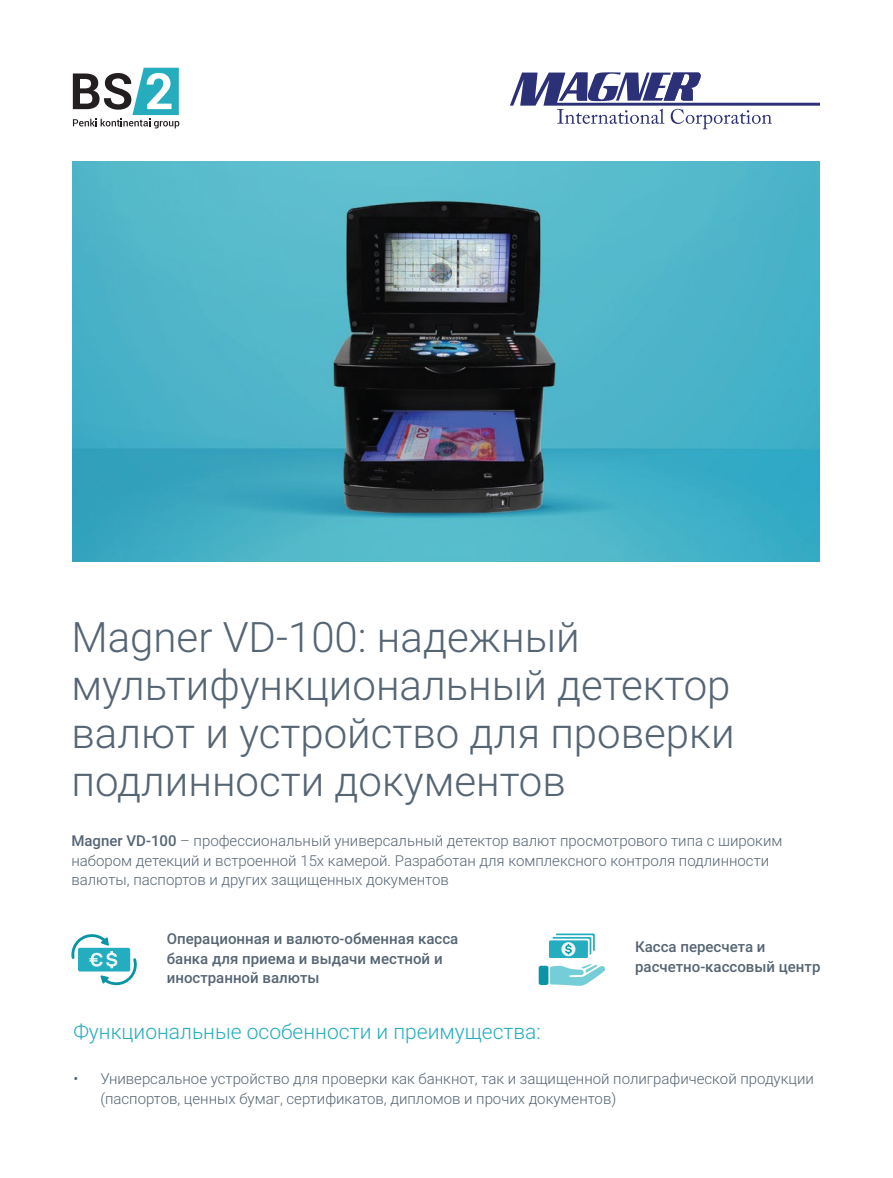
<style>
.page{position:relative;width:893px;height:1178px;background:#fff}
.page>*{position:absolute;margin:0;border:0;box-sizing:border-box;transform-origin:0 0}
.t1{font:300 42px/48px "Roboto";color:#556574}
.t2{font:300 21px "Roboto";color:#25adbe}
.t3{font:300 15px/19.5px "Roboto";color:#556574}
.t4{font:500 15px/19.5px "Roboto";color:#556574}
.s1{font-weight:500}
</style>
<div class="page">
<svg style="left:73px;top:68px;width:106px;height:60px"></svg>
<svg style="left:510px;top:72px;width:310px;height:57px"></svg>
<svg style="left:71px;top:934px;width:66px;height:52px"></svg>
<div style="left:539px;top:966px;width:9px;height:19px;background:#0a95a7;border-radius:2px"></div>
<svg style="left:550px;top:964px;width:55px;height:22px"></svg>
<div style="left:549px;top:940px;width:39px;height:18px;background:#24adbf"></div>
<svg style="left:561px;top:942px;width:14px;height:14px"></svg>
<svg style="left:552px;top:933px;width:43px;height:21px"></svg>
<img style="left:73px;top:161px;width:746px;height:400px">
<h1 class="t1" style="left:71px;top:612px;width:665px">Magner VD-100: надежный мультифункциональный детектор валют и устройство для проверки подлинности документов</h1>
<p class="t3" style="left:71px;top:831px;width:712px"><span class="s1">Magner VD-100</span> – профессиональный универсальный детектор валют просмотрового типа с широким набором детекций и встроенной 15х камерой. Разработан для комплексного контроля подлинности валюты, паспортов и других защищенных документов</p>
<p class="t4" style="left:167px;top:928px;width:293px">Операционная и валюто-обменная касса банка для приема и выдачи местной и иностранной валюты</p>
<p class="t4" style="left:635px;top:937px;width:187px">Касса пересчета и расчетно-кассовый центр</p>
<h2 class="t2" style="left:73px;top:1017px;width:469px">Функциональные особенности и преимущества:</h2>
<p class="t3" style="left:100px;top:1068px;width:715px;text-indent:-27px">• Универсальное устройство для проверки как банкнот, так и защищенной полиграфической продукции (паспортов, ценных бумаг, сертификатов, дипломов и прочих документов)</p>
</div>
